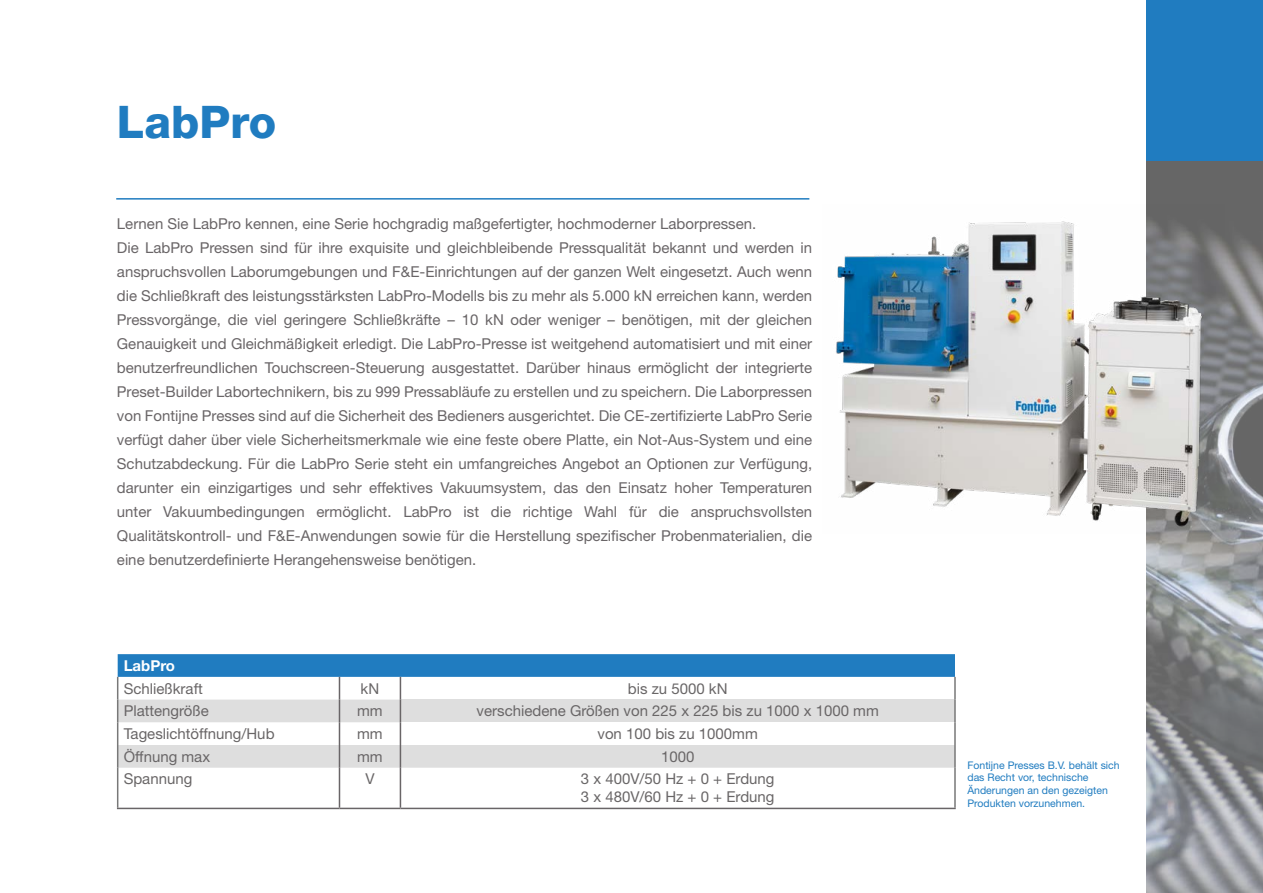
<style>
.page{position:relative;width:1263px;height:893px;background:#fff}
.page>*{position:absolute;margin:0;border:0;box-sizing:border-box;transform-origin:0 0}
.t1{font:800 45px "Helvetica Neue LT Std";color:#207cc0}
.t2{font:15px/24px "Helvetica Neue LT Std";color:#696567}
.t3{font:15px/18px "Helvetica Neue LT Std";color:#696667}
.t4{font:700 15px "Helvetica Neue LT Std";color:#fff}
.t5{font:10.5px/12.6px "Helvetica Neue LT Std";color:#207cc0}
</style>
<div class="page">
<img style="left:1146px;top:160px;width:117px;height:733px">
<div style="left:1146px;top:0;width:117px;height:160px;background:#207cc0"></div>
<hr style="left:116px;top:198px;width:693px;height:2px;background:#207cc0">
<img style="left:836px;top:205px;width:389px;height:329px">
<hr style="left:954px;top:677px;width:2px;height:23px;background:#787878">
<hr style="left:954px;top:700px;width:2px;height:22px;background:#787878">
<hr style="left:954px;top:722px;width:2px;height:23px;background:#787878">
<hr style="left:954px;top:745px;width:2px;height:23px;background:#787878">
<svg style="left:117px;top:654px;width:838px;height:114px"></svg>
<hr style="left:117px;top:768px;width:1px;height:40px;background:#787878">
<hr style="left:954px;top:768px;width:2px;height:40px;background:#787878">
<hr style="left:339px;top:768px;width:1px;height:40px;background:#696567">
<hr style="left:400px;top:768px;width:1px;height:40px;background:#696567">
<hr style="left:117px;top:808px;width:222px;height:1px;background:#696567">
<hr style="left:339px;top:808px;width:61px;height:1px;background:#696567">
<hr style="left:400px;top:808px;width:556px;height:1px;background:#696567">
<h1 class="t1" style="left:117px;top:95px;width:161px">LabPro</h1>
<p class="t2" style="left:117px;top:212px;width:697px">Lernen Sie LabPro kennen, eine Serie hochgradig maßgefertigter, hochmoderner Laborpressen.<br>Die LabPro Pressen sind für ihre exquisite und gleichbleibende Pressqualität bekannt und werden in anspruchsvollen Laborumgebungen und F&amp;E-Einrichtungen auf der ganzen Welt eingesetzt. Auch wenn die Schließkraft des leistungsstärksten LabPro-Modells bis zu mehr als 5.000 kN erreichen kann, werden Pressvorgänge, die viel geringere Schließkräfte – 10 kN oder weniger – benötigen, mit der gleichen Genauigkeit und Gleichmäßigkeit erledigt. Die LabPro-Presse ist weitgehend automatisiert und mit einer benutzerfreundlichen Touchscreen-Steuerung ausgestattet. Darüber hinaus ermöglicht der integrierte Preset-Builder Labortechnikern, bis zu 999 Pressabläufe zu erstellen und zu speichern. Die Laborpressen von Fontijne Presses sind auf die Sicherheit des Bedieners ausgerichtet. Die CE-zertifizierte LabPro Serie verfügt daher über viele Sicherheitsmerkmale wie eine feste obere Platte, ein Not-Aus-System und eine Schutzabdeckung. Für die LabPro Serie steht ein umfangreiches Angebot an Optionen zur Verfügung, darunter ein einzigartiges und sehr effektives Vakuumsystem, das den Einsatz hoher Temperaturen unter Vakuumbedingungen ermöglicht. LabPro ist die richtige Wahl für die anspruchsvollsten Qualitätskontroll- und F&amp;E-Anwendungen sowie für die Herstellung spezifischer Probenmaterialien, die eine benutzerdefinierte Herangehensweise benötigen.</p>
<p class="t4" style="left:124px;top:656px;width:53px">LabPro</p>
<p class="t3" style="left:124px;top:679px;width:81px">Schließkraft</p>
<p class="t3" style="left:361px;top:679px;width:20px">kN</p>
<p class="t3" style="left:628px;top:679px;width:101px">bis zu 5000 kN</p>
<p class="t3" style="left:124px;top:702px;width:87px">Plattengröße</p>
<p class="t3" style="left:357px;top:702px;width:27px">mm</p>
<p class="t3" style="left:477px;top:702px;width:404px">verschiedene Größen von 225 x 225 bis zu 1000 x 1000 mm</p>
<p class="t3" style="left:124px;top:724px;width:152px">Tageslichtöffnung/Hub</p>
<p class="t3" style="left:357px;top:724px;width:27px">mm</p>
<p class="t3" style="left:597px;top:724px;width:162px">von 100 bis zu 1000mm</p>
<p class="t3" style="left:124px;top:747px;width:88px">Öffnung max</p>
<p class="t3" style="left:357px;top:747px;width:27px">mm</p>
<p class="t3" style="left:661px;top:747px;width:35px">1000</p>
<p class="t3" style="left:124px;top:770px;width:70px">Spannung</p>
<p class="t3" style="left:365px;top:770px;width:11px">V</p>
<p class="t3" style="left:581px;top:770px;width:195px">3 x 400V/50 Hz + 0 + Erdung<br>3 x 480V/60 Hz + 0 + Erdung</p>
<p class="t5" style="left:967px;top:758px;width:154px">Fontijne Presses B.V. behält sich das Recht vor, technische<br>Änderungen an den gezeigten<br>Produkten vorzunehmen.</p>
</div>
